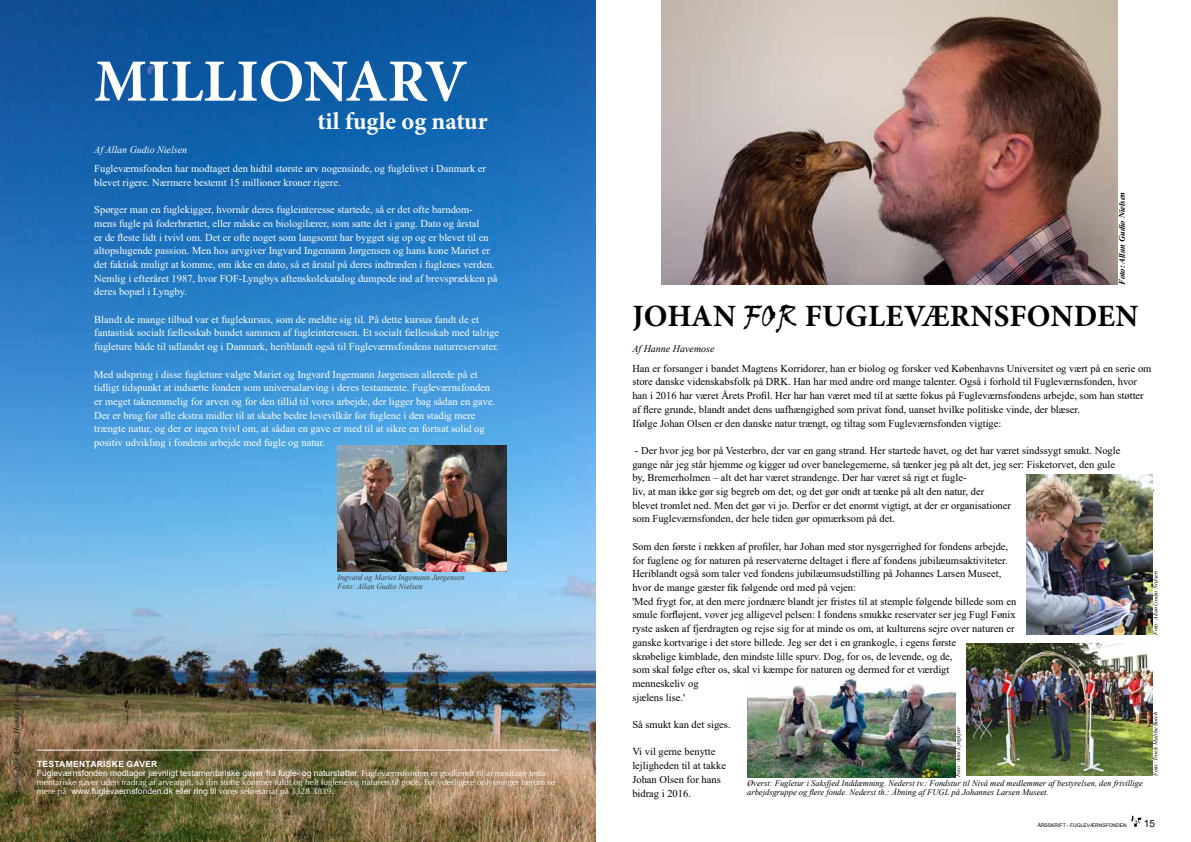
<style>
.page{position:relative;width:1191px;height:842px;background:#fff}
.page>*{position:absolute;margin:0;border:0;box-sizing:border-box;transform-origin:0 0}
.t1{font:700 60px "Minion Pro";color:#fff}
.t2{font:700 31px "Minion Pro";color:#000}
.t3{font:700 24.3px "Minion Pro";color:#fff}
.t4{font:10.5px/13.7px "Times New Roman";color:#000}
.t5{font:10.5px/13.7px "Times New Roman";color:#fff}
.t6{font:italic 10px "Times New Roman";color:#fff}
.t7{font:italic 10px "Times New Roman";color:#000}
.t8{font:10px "Arial";color:#000}
.t9{font:8.5px/9px "Arial";color:#fff}
.t10{font:italic 8.5px "Times New Roman";color:#000}
.t11{font:8.5px "Optima LT Std";color:#fff}
.t12{font:italic 700 8.5px "Times New Roman";color:#000}
.t13{font:italic 8px/9px "Times New Roman";color:#3c3c3b}
.t14{font:italic 700 8px "Times New Roman";color:#282827}
.t15{font:italic 6px "Times New Roman";color:#000}
.t16{font:5px "Arial";color:#000}
.s1{font-weight:700}
.s2{font-family:"Optima LT Std"}
.s3{font-family:"Viner Hand ITC";font-weight:400}
</style>
<div class="page">
<svg style="left:1131px;top:815px;width:10px;height:12px"></svg>
<img style="left:747px;top:677px;width:208px;height:100px">
<img style="left:966px;top:643px;width:186px;height:133px">
<img style="left:1026px;top:474px;width:126px;height:161px">
<img style="left:0;top:0;width:595px;height:842px">
<img style="left:661px;top:0;width:456px;height:284px">
<hr style="left:37px;top:750px;width:521px;height:1px;background:#fff">
<img style="left:337px;top:445px;width:169px;height:127px">
<h1 class="t1" style="left:94px;top:39px;width:39px">MILLIONARV</h1>
<h3 class="t3" style="left:317px;top:104px;width:172px">til fugle og natur</h3>
<p class="t6" style="left:94px;top:142px;width:94px">Af Allan Gudio Nielsen</p>
<p class="t5" style="left:94px;top:161px;width:393px">Fugleværnsfonden har modtaget den hidtil største arv nogensinde, og fuglelivet i Danmark er blevet rigere. Nærmere bestemt 15 millioner kroner rigere.</p>
<p class="t5" style="left:94px;top:202px;width:405px">Spørger man en fuglekigger, hvornår deres fugleinteresse startede, så er det ofte barndom&shy;mens fugle på foderbrættet, eller måske en biologilærer, som satte det i gang. Dato og årstal<br>er de fleste lidt i tvivl om. Det er ofte noget som langsomt har bygget sig op og er blevet til en altopslugende passion. Men hos arvgiver Ingvard Ingemann Jørgensen og hans kone Mariet er det faktisk muligt at komme, om ikke en dato, så et årstal på deres indtræden i fuglenes verden.<br>Nemlig i efteråret 1987, hvor FOF-Lyngbys aftenskolekatalog dumpede ind af brevsprækken på deres bopæl i Lyngby.</p>
<p class="t5" style="left:94px;top:312px;width:406px">Blandt de mange tilbud var et fuglekursus, som de meldte sig til. På dette kursus fandt de et fantastisk socialt fællesskab bundet sammen af fugleinteressen. Et socialt fællesskab med talrige fugleture både til udlandet og i Danmark, heriblandt også til Fugleværnsfondens naturreservater.</p>
<p class="t5" style="left:94px;top:367px;width:402px">Med udspring i disse fugleture valgte Mariet og Ingvard Ingemann Jørgensen allerede på et tidligt tidspunkt at indsætte fonden som universalarving i deres testamente. Fugleværnsfonden er meget taknemmelig for arven og for den tillid til vores arbejde, der ligger bag sådan en gave.<br>Der er brug for alle ekstra midler til at skabe bedre levevilkår for fuglene i den stadig mere trængte natur, og der er ingen tvivl om, at sådan en gave er med til at sikre en fortsat solid og positiv udvikling i fondens arbejde med fugle og natur.</p>
<p class="t13" style="left:337px;top:573px;width:129px">Ingvard og Mariet Ingemann Jørgensen<br>Foto: Allan Gudio Nielsen</p>
<p class="t14" style="left:11px;top:797px;width:123px;rotate:-90deg">Bøjden Nor. Foto: Hanne Havemose</p>
<p class="t9" style="left:37px;top:760px;width:513px"><span class="s1">TESTAMENTARISKE GAVER<br></span>Fugleværnsfonden modtager jævnligt testamentariske gaver fra fugle- og naturstøtter. <span class="s2">Fugleværnsfonden er godkendt til at modtage testa-</span></p>
<p class="t11" style="left:37px;top:777px;width:520px">mentariske gaver uden fradrag af arveafgift, så din støtte kommer fuldt og helt fuglene og naturen til gode. For yderligere oplysninger herom se</p>
<p class="t9" style="left:37px;top:787px;width:298px"><span class="s2">mere på</span> www.fuglevaernsfonden.dk eller ring til <span class="s2">vores sekretariat på 3328 3839.</span></p>
<p class="t12" style="left:1116px;top:285px;width:94px;rotate:-90deg">Foto: Allan Gudio Nielsen</p>
<h2 class="t2" style="left:632px;top:295px;width:22px">JOHAN</h2>
<h2 class="t2" style="left:743px;top:295px;width:84px"><span class="s3">FOR</span> FUGLEVÆRN</h2>
<h2 class="t2" style="left:993px;top:295px;width:38px">SFONDEN</h2>
<p class="t7" style="left:632px;top:342px;width:84px">Af Hanne Havemose</p>
<p class="t4" style="left:632px;top:361px;width:520px">Han er forsanger i bandet Magtens Korridorer, han er biolog og forsker ved Københavns Universitet og vært på en serie om store danske videnskabsfolk på DRK. Han har med andre ord mange talenter. Også i forhold til Fugleværnsfonden, hvor han i 2016 har været Årets Profil. Her har han været med til at sætte fokus på Fugleværnsfondens arbejde, som han støtter af flere grunde, blandt andet dens uafhængighed som privat fond, uanset hvilke politiske vinde, der blæser.<br>Ifølge Johan Olsen er den danske natur trængt, og tiltag som Fugleværnsfonden vigtige:</p>
<p class="t4" style="left:632px;top:443px;width:489px">- Der hvor jeg bor på Vesterbro, der var en gang strand. Her startede havet, og det har været sindssygt smukt. Nogle gange når jeg står hjemme og kigger ud over banelegemerne, så tænker jeg på alt det, jeg ser: Fisketorvet, den gule by, Bremerholmen – alt det har været strandenge. Der har været så rigt et fugle-<br>liv, at man ikke gør sig begreb om det, og det gør ondt at tænke på alt den natur, der</p>
<p class="t4" style="left:1146px;top:484px;width:9px">er</p>
<p class="t4" style="left:632px;top:498px;width:380px">blevet tromlet ned. Men det gør vi jo. Derfor er det enormt vigtigt, at der er organisationer som Fugleværnsfonden, der hele tiden gør opmærksom på det.</p>
<p class="t4" style="left:632px;top:539px;width:385px">Som den første i rækken af profiler, har Johan med stor nysgerrighed for fondens arbejde, for fuglene og for naturen på reservaterne deltaget i flere af fondens jubilæumsaktiviteter.<br>Heriblandt også som taler ved fondens jubilæumsudstilling på Johannes Larsen Museet, hvor de mange gæster fik følgende ord med på vejen:<br>'Med frygt for, at den mere jordnære blandt jer fristes til at stemple følgende billede som en smule forfløjent, vover jeg alligevel pelsen: I fondens smukke reservater ser jeg Fugl Fønix ryste asken af fjerdragten og rejse sig for at minde os om, at kulturens sejre over naturen er ganske kortvarige i det store billede. Jeg ser det i en grankogle, i egens første<br>skrøbelige kimblade, den mindste lille spurv. Dog, for os, de levende, og de,<br>som skal følge efter os, skal vi kæmpe for naturen og dermed for et værdigt<br>menneskeliv og<br>sjælens lise.'</p>
<p class="t4" style="left:632px;top:717px;width:100px">Så smukt kan det siges.</p>
<p class="t4" style="left:632px;top:745px;width:95px">Vi vil gerne benytte lejligheden til at takke<br>Johan Olsen for hans bidrag i 2016.</p>
<p class="t15" style="left:954px;top:777px;width:52px;rotate:-90deg">Foto: Anni Lyngkjær</p>
<p class="t10" style="left:747px;top:778px;width:397px">Øverst: Fugletur i Saksfjed Inddæmning. Nederst tv.: Fondstur til Nivå med medlemmer af bestyrelsen, den frivillige</p>
<p class="t10" style="left:747px;top:787px;width:303px">arbejdsgruppe og flere fonde. Nederst th.: Åbning af FUGL på Johannes Larsen Museet.</p>
<p class="t15" style="left:1151px;top:635px;width:65px;rotate:-90deg">Foto: Allan Gudio Nielsen</p>
<p class="t15" style="left:1151px;top:776px;width:66px;rotate:-90deg">Foto: Troels Malthe Borch</p>
<p class="t16" style="left:1037px;top:821px;width:91px">ÅRSSKRIFT - FUGLEVÆRNSFONDEN</p>
<p class="t8" style="left:1143px;top:817px;width:13px">15</p>
</div>
